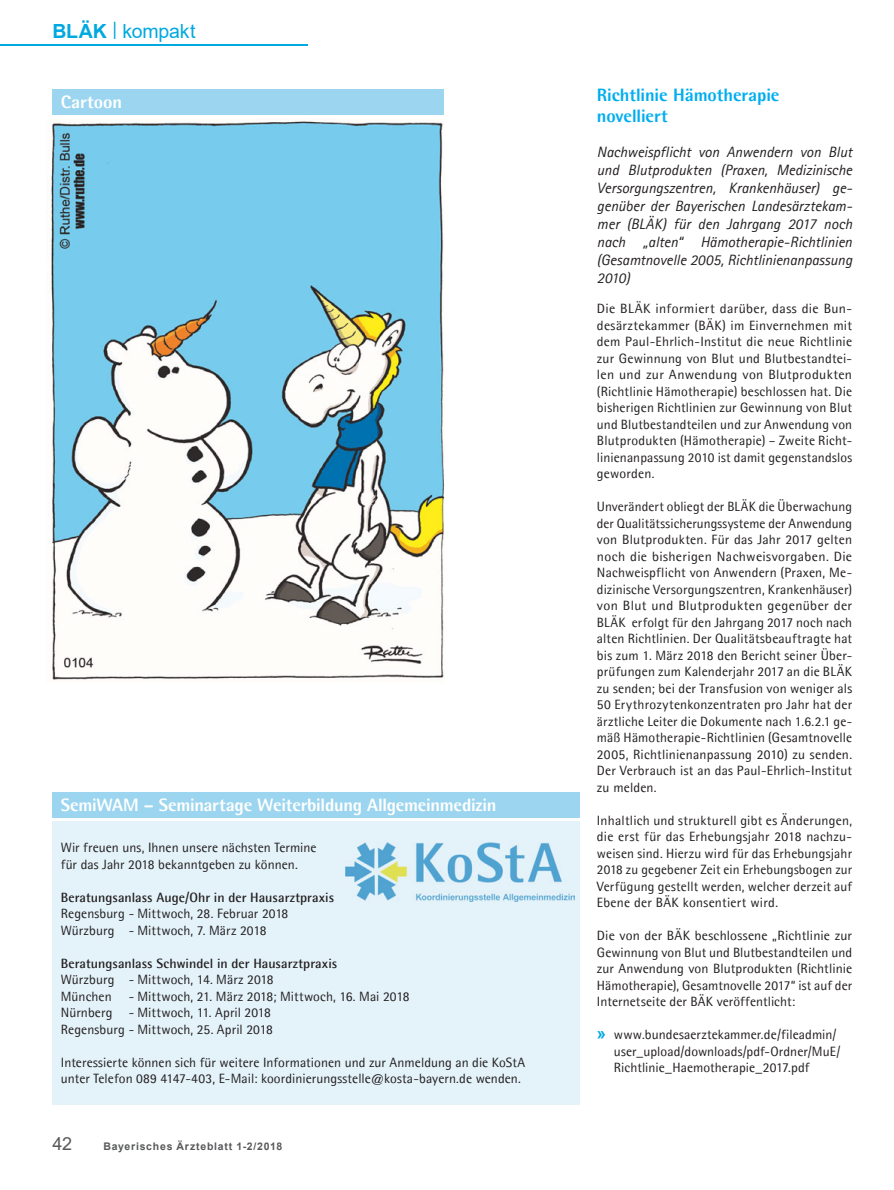
<style>
.page{position:relative;width:894px;height:1190px;background:#fff}
.page>*{position:absolute;margin:0;border:0;box-sizing:border-box;transform-origin:0 0}
.t1{font:19.5px "Arial";letter-spacing:-.005em;color:#00a9e0}
.t2{font:800 18px "Agfa Rotis Semisans";letter-spacing:-.015em;color:#fff}
.t3{font:800 18px/21px "Agfa Rotis Semisans";letter-spacing:-.005em;color:#00aeef}
.t4{font:18px "Arial";color:#58595b}
.t5{font:italic 15px/18px "Agfa Rotis Sans Serif";letter-spacing:-.005em;color:#231f20;text-align:justify}
.t6{font:13.5px/16.5px "Agfa Rotis Semisans";letter-spacing:.005em;color:#231f20}
.t7{font:700 13.5px "Agfa Rotis Semisans";color:#231f20}
.t8{font:700 10.5px "Arial";letter-spacing:.075em;color:#58595b}
.s1{font-weight:700}
.s2{font-family:"Arial";font-weight:700;font-size:16.5px;color:#00a9e0}
</style>
<div class="page">
<hr style="left:0;top:44px;width:307px;height:1px;background:#00a9e0">
<div style="left:52px;top:792px;width:528px;height:25px;background:#9bd5ef"></div>
<div style="left:52px;top:822px;width:528px;height:283px;background:#e4f3fa"></div>
<img style="left:345px;top:843px;width:229px;height:58px">
<img style="left:51px;top:121px;width:393px;height:559px">
<div style="left:52px;top:89px;width:391px;height:25px;background:#9bd5ef"></div>
<h1 class="t1" style="left:52px;top:20px;width:145px"><span class="s1">BLÄK</span> <sup>|</sup> kompakt</h1>
<h2 class="t2" style="left:61px;top:90px;width:63px">Cartoon</h2>
<h2 class="t2" style="left:61px;top:793px;width:437px">SemiWAM – Seminartage Weiterbildung Allgemeinmedizin</h2>
<p class="t6" style="left:61px;top:840px;width:257px">Wir freuen uns, Ihnen unsere nächsten Termine für das Jahr 2018 bekanntgeben zu können.</p>
<p class="t7" style="left:61px;top:889px;width:275px">Beratungsanlass Auge/Ohr in der Hausarztpraxis</p>
<p class="t6" style="left:61px;top:906px;width:229px">Regensburg - Mittwoch, 28. Februar 2018<br>Würzburg - Mittwoch, 7. März 2018</p>
<p class="t7" style="left:61px;top:955px;width:278px">Beratungsanlass Schwindel in der Hausarztpraxis</p>
<p class="t6" style="left:61px;top:972px;width:214px">Würzburg - Mittwoch, 14. März 2018<br>München</p>
<p class="t6" style="left:61px;top:988px;width:350px;text-indent:68px">- Mittwoch, 21. März 2018; Mittwoch, 16. Mai 2018<br>Nürnberg - Mittwoch, 11. April 2018<br>Regensburg - Mittwoch, 25. April 2018</p>
<p class="t6" style="left:61px;top:1054px;width:466px">Interessierte können sich für weitere Informationen und zur Anmeldung an die KoStA unter Telefon 089 4147-403, E-Mail: koordinierungsstelle@kosta-bayern.de wenden.</p>
<h2 class="t4" style="left:52px;top:1133px;width:21px">42</h2>
<p class="t8" style="left:103px;top:1140px;width:180px">Bayerisches Ärzteblatt 1-2/2018</p>
<h2 class="t3" style="left:597px;top:84px;width:184px">Richtlinie Hämotherapie novelliert</h2>
<p class="t5" style="left:597px;top:143px;width:257px">Nachweispflicht von Anwendern von Blut und Blutprodukten (Praxen, Medizinische Versorgungszentren, Krankenhäuser) ge&shy;genüber der Bayerischen Landesärztekam&shy;mer (BLÄK) für den Jahrgang 2017 noch nach „alten“ Hämotherapie-Richtlinien (Gesamtnovelle 2005, Richtlinienanpassung 2010)</p>
<p class="t6" style="left:597px;top:300px;width:257px;text-align:justify">Die BLÄK informiert darüber, dass die Bun&shy;desärztekammer (BÄK) im Einvernehmen mit dem Paul-Ehrlich-Institut die neue Richtlinie zur Gewinnung von Blut und Blutbestandtei&shy;len und zur Anwendung von Blutprodukten (Richtlinie Hämotherapie) beschlossen hat. Die bisherigen Richtlinien zur Gewinnung von Blut und Blutbestandteilen und zur Anwendung von Blutprodukten (Hämotherapie) – Zweite Richt&shy;linienanpassung 2010 ist damit gegenstandslos geworden.</p>
<p class="t6" style="left:597px;top:498px;width:257px;text-align:justify">Unverändert obliegt der BLÄK die Überwachung der Qualitätssicherungssysteme der Anwendung von Blutprodukten. Für das Jahr 2017 gelten noch die bisherigen Nachweisvorgaben. Die Nachweispflicht von Anwendern (Praxen, Me&shy;dizinische Versorgungszentren, Krankenhäuser) von Blut und Blutprodukten gegenüber der BLÄK erfolgt für den Jahrgang 2017 noch nach alten Richtlinien. Der Qualitätsbeauftragte hat bis zum 1. März 2018 den Bericht seiner Über&shy;prüfungen zum Kalenderjahr 2017 an die BLÄK zu senden; bei der Transfusion von weniger als 50 Erythrozytenkonzentraten pro Jahr hat der ärztliche Leiter die Dokumente nach 1.6.2.1 ge&shy;mäß Hämotherapie-Richtlinien (Gesamtnovelle 2005, Richtlinienanpassung 2010) zu senden.<br>Der Verbrauch ist an das Paul-Ehrlich-Institut zu melden.</p>
<p class="t6" style="left:597px;top:812px;width:257px;text-align:justify">Inhaltlich und strukturell gibt es Änderungen, die erst für das Erhebungsjahr 2018 nachzu&shy;weisen sind. Hierzu wird für das Erhebungsjahr 2018 zu gegebener Zeit ein Erhebungsbogen zur Verfügung gestellt werden, welcher derzeit auf Ebene der BÄK konsentiert wird.</p>
<p class="t6" style="left:597px;top:927px;width:257px;text-align:justify">Die von der BÄK beschlossene „Richtlinie zur Gewinnung von Blut und Blutbestandteilen und zur Anwendung von Blutprodukten (Richtlinie Hämotherapie), Gesamtnovelle 2017“ ist auf der Internetseite der BÄK veröffentlicht:</p>
<p class="t6" style="left:614px;top:1026px;width:228px;text-indent:-17px"><span class="s2">»</span> www.bundesaerztekammer.de/fileadmin/ user_upload/downloads/pdf-Ordner/MuE/<br>Richtlinie_Haemotherapie_2017.pdf</p>
</div>
